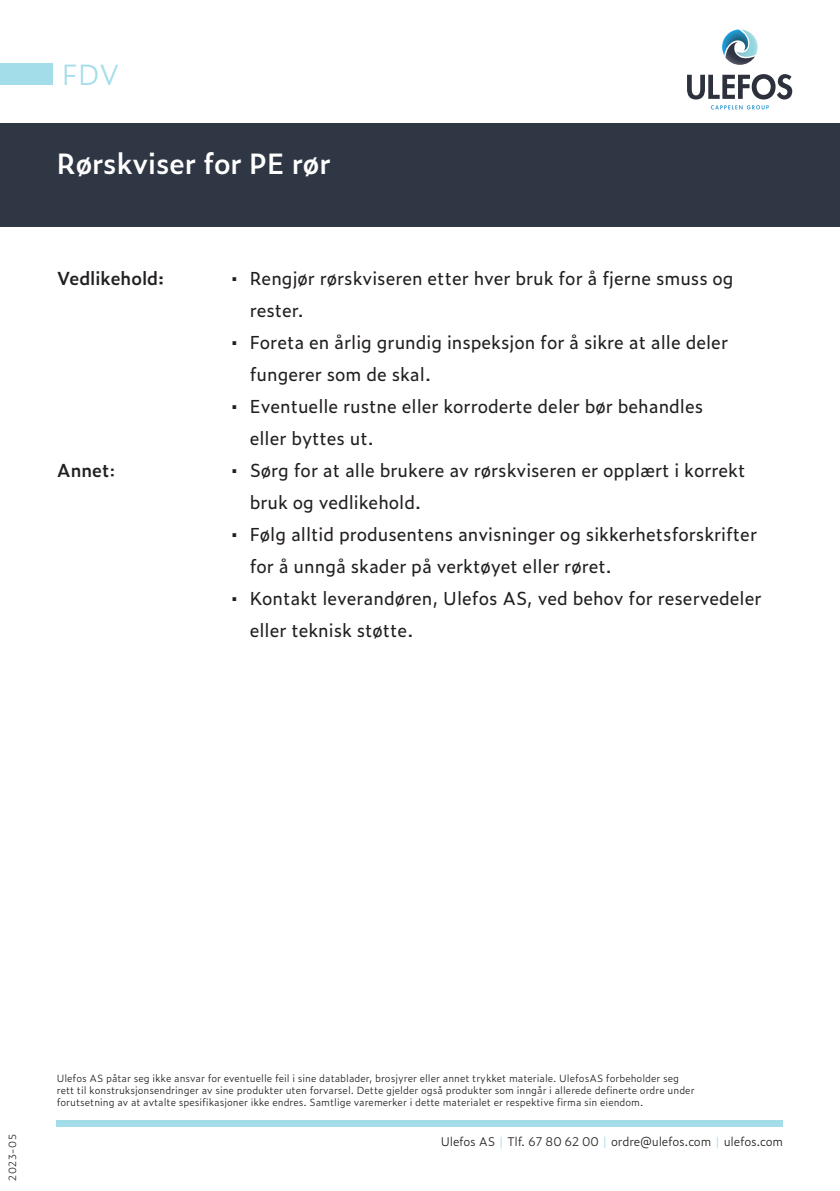
<style>
.page{position:relative;width:840px;height:1191px;background:#fff}
.page>*{position:absolute;margin:0;border:0;box-sizing:border-box;transform-origin:0 0}
.t1{font:600 28px "Zeitung Pro";color:#fff}
.t2{font:300 28px "Zeitung Pro";color:#a4ddea}
.t3{font:18px/32px "Zeitung Pro";color:#231f20}
.t4{font:600 18px "Zeitung Pro";color:#231f20}
.t5{font:300 12px "Zeitung Pro";letter-spacing:-.02em;color:#231f20}
.t6{font:300 10px/12.4px "Zeitung Pro";color:#231f20}
.s1{font-weight:400}
.s2{color:#a4ddea}
</style>
<div class="page">
<div style="left:0;top:143px;width:839px;height:84px;background:#2e3743"></div>
<div style="left:0;top:123px;width:839px;height:84px;background:#2e3743"></div>
<svg style="left:710px;top:105px;width:58px;height:4px"></svg>
<svg style="left:722px;top:29px;width:35px;height:36px"></svg>
<svg style="left:687px;top:74px;width:104px;height:25px"></svg>
<div style="left:0;top:63px;width:53px;height:22px;background:#a4ddea"></div>
<div style="left:57px;top:1120px;width:725px;height:6px;background:#a4ddea"></div>
<h1 class="t2" style="left:62px;top:53px;width:60px">FDV</h1>
<h1 class="t1" style="left:57px;top:143px;width:275px">Rørskviser for PE rør</h1>
<p class="t4" style="left:57px;top:265px;width:109px">Vedlikehold:</p>
<p class="t3" style="left:249px;top:262px;width:485px;text-indent:-19px">• Rengjør rørskviseren etter hver bruk for å fjerne smuss og rester.</p>
<p class="t3" style="left:249px;top:326px;width:479px;text-indent:-19px">• Foreta en årlig grundig inspeksjon for å sikre at alle deler fungerer som de skal.</p>
<p class="t3" style="left:249px;top:390px;width:455px;text-indent:-19px">• Eventuelle rustne eller korroderte deler bør behandles eller byttes ut.</p>
<p class="t4" style="left:57px;top:457px;width:60px">Annet<span class="s1">:</span></p>
<p class="t3" style="left:249px;top:454px;width:497px;text-indent:-19px">• Sørg for at alle brukere av rørskviseren er opplært i korrekt bruk og vedlikehold.</p>
<p class="t3" style="left:249px;top:518px;width:508px;text-indent:-19px">• Følg alltid produsentens anvisninger og sikkerhetsforskrifter for å unngå skader på verktøyet eller røret.</p>
<p class="t3" style="left:249px;top:582px;width:513px;text-indent:-19px">• Kontakt leverandøren, Ulefos AS, ved behov for reservedeler eller teknisk støtte.</p>
<p class="t6" style="left:6px;top:1181px;width:49px;rotate:-90deg">2023-05</p>
<p class="t6" style="left:57px;top:1071px;width:639px">Ulefos AS påtar seg ikke ansvar for eventuelle feil i sine datablader, brosjyrer eller annet trykket materiale. UlefosAS forbeholder seg rett til konstruksjonsendringer av sine produkter uten forvarsel. Dette gjelder også produkter som inngår i allerede definerte ordre under forutsetning av at avtalte spesifikasjoner ikke endres. Samtlige varemerker i dette materialet er respektive firma sin eiendom.</p>
<p class="t5" style="left:440px;top:1132px;width:344px">Ulefos AS <span class="s2">|</span> Tlf. 67 80 62 00 <span class="s2">|</span> ordre@ulefos.com <span class="s2">|</span> ulefos.com</p>
</div>
